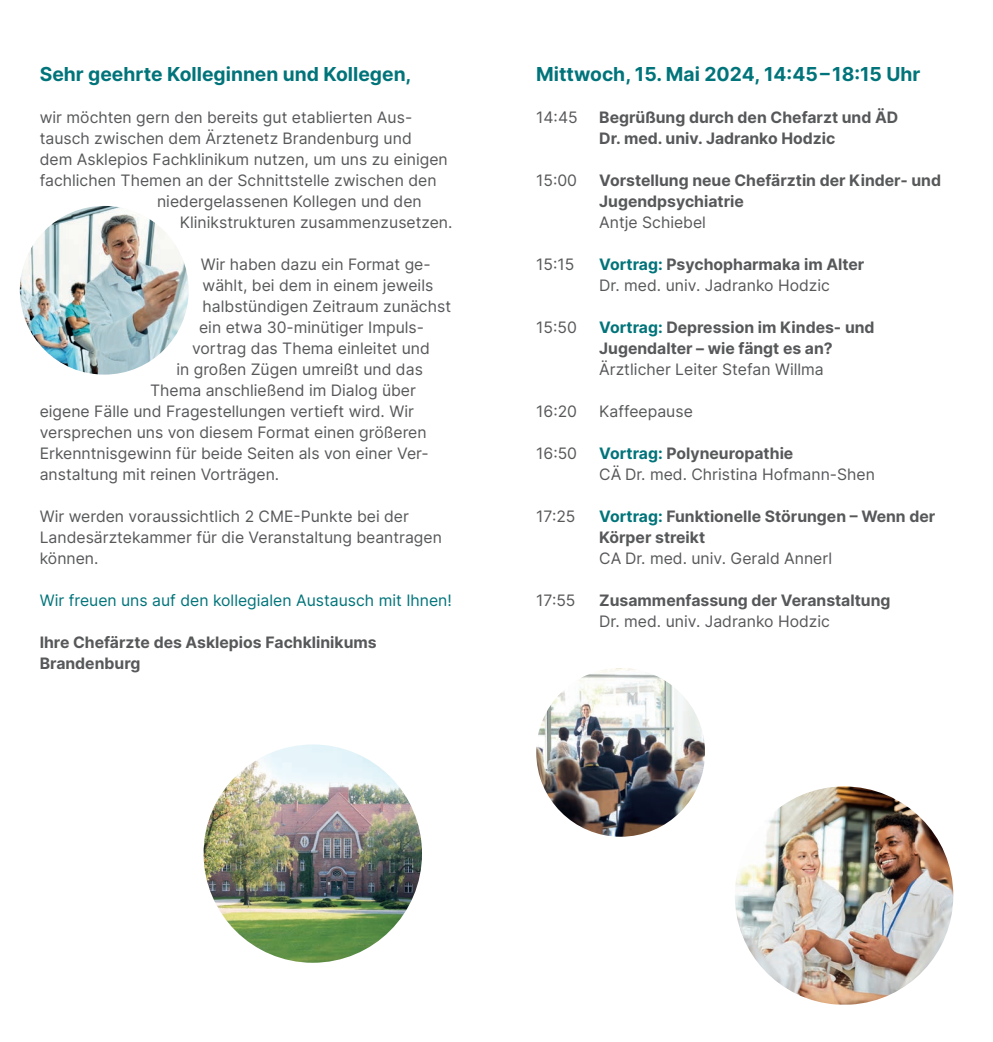
<style>
.page{position:relative;width:993px;height:1042px;background:#fff}
.page>*{position:absolute;margin:0;border:0;box-sizing:border-box;transform-origin:0 0}
.t1{font:700 19.25px "Inter";color:#00747a}
.t2{font:15.75px/21px "Inter";color:#57585a}
.t3{font:700 15.75px/21px "Inter";color:#57585a}
.t4{font:15.75px "Inter";color:#00747a}
.s1{font-weight:700;color:#00747a}
.s2{font-weight:700}
.s3{color:#00747a}
</style>
<div class="page">
<img style="left:734px;top:786px;width:218px;height:218px;border-radius:107px">
<img style="left:536px;top:668px;width:168px;height:169px;border-radius:84px">
<img style="left:20px;top:206px;width:169px;height:169px;border-radius:84px">
<img style="left:203px;top:744px;width:219px;height:219px;border-radius:109px">
<p class="t1" style="left:40px;top:60px;width:373px">Sehr geehrte Kolleginnen und Kollegen,</p>
<p class="t2" style="left:40px;top:106px;width:374px">wir möchten gern den bereits gut etablierten Aus-</p>
<p class="t2" style="left:40px;top:127px;width:373px">tausch zwischen dem Ärztenetz Brandenburg und</p>
<p class="t2" style="left:40px;top:148px;width:409px">dem Asklepios Fachklinikum nutzen, um uns zu einigen</p>
<p class="t2" style="left:40px;top:169px;width:398px">fachlichen Themen an der Schnittstelle zwischen den</p>
<p class="t2" style="left:157px;top:190px;width:266px">niedergelassenen Kollegen und den</p>
<p class="t2" style="left:180px;top:211px;width:274px">Klinikstrukturen zusammenzusetzen.</p>
<p class="t2" style="left:201px;top:253px;width:231px">Wir haben dazu ein Format ge-</p>
<p class="t2" style="left:202px;top:274px;width:232px">wählt, bei dem in einem jeweils</p>
<p class="t2" style="left:202px;top:295px;width:250px">halbstündigen Zeitraum zunächst</p>
<p class="t2" style="left:199px;top:316px;width:226px">ein etwa 30-minütiger Impuls-</p>
<p class="t2" style="left:192px;top:337px;width:239px">vortrag das Thema einleitet und</p>
<p class="t2" style="left:176px;top:358px;width:248px">in großen Zügen umreißt und das</p>
<p class="t2" style="left:150px;top:379px;width:267px">Thema anschließend im Dialog über</p>
<p class="t2" style="left:40px;top:400px;width:375px">eigene Fälle und Fragestellungen vertieft wird. Wir</p>
<p class="t2" style="left:40px;top:421px;width:388px">versprechen uns von diesem Format einen größeren</p>
<p class="t2" style="left:40px;top:442px;width:388px">Erkenntnisgewinn für beide Seiten als von einer Ver-</p>
<p class="t2" style="left:40px;top:463px;width:241px">anstaltung mit reinen Vorträgen.</p>
<p class="t2" style="left:40px;top:505px;width:403px">Wir werden voraussichtlich 2 CME-Punkte bei der<br>Landesärztekammer für die Veranstaltung beantragen können.</p>
<p class="t4" style="left:40px;top:588px;width:413px">Wir freuen uns auf den kollegialen Austausch mit -Ihnen!</p>
<p class="t3" style="left:40px;top:631px;width:338px">Ihre Chefärzte des Asklepios Fachklinikums<br>Brandenburg</p>
<p class="t1" style="left:536px;top:60px;width:385px">Mittwoch, 15. Mai 2024, 14:45– 18:15 Uhr</p>
<p class="t2" style="left:536px;top:106px;width:43px">14:45</p>
<p class="t3" style="left:599px;top:106px;width:300px">Begrüßung durch den Chefarzt und ÄD<br>Dr. med. univ. Jadranko Hodzic</p>
<p class="t2" style="left:536px;top:169px;width:42px">15:00</p>
<p class="t3" style="left:599px;top:169px;width:343px">Vorstellung neue Chefärztin der Kinder- und<br>Jugendpsychiatrie</p>
<p class="t2" style="left:599px;top:211px;width:108px">Antje Schiebel</p>
<p class="t2" style="left:536px;top:253px;width:40px">15:15</p>
<p class="t2" style="left:599px;top:253px;width:266px"><span class="s1">Vortrag:</span> <span class="s2">Psychopharmaka im Alter<br></span>Dr. med. univ. Jadranko Hodzic</p>
<p class="t2" style="left:536px;top:316px;width:42px">15:50</p>
<p class="t3" style="left:599px;top:316px;width:277px"><span class="s3">Vortrag:</span> Depression im Kindes- und<br>Jugendalter – wie fängt es an?</p>
<p class="t2" style="left:599px;top:358px;width:226px">Ärztlicher Leiter Stefan Willma</p>
<p class="t2" style="left:536px;top:400px;width:42px">16:20</p>
<p class="t2" style="left:599px;top:400px;width:95px">Kaffeepause</p>
<p class="t2" style="left:536px;top:442px;width:42px">16:50</p>
<p class="t2" style="left:599px;top:442px;width:277px"><span class="s1">Vortrag:</span> <span class="s2">Polyneuropathie<br></span>CÄ Dr. med. Christina Hofmann-Shen</p>
<p class="t2" style="left:536px;top:505px;width:41px">17:25</p>
<p class="t3" style="left:599px;top:505px;width:337px"><span class="s3">Vortrag:</span> Funktionelle Störungen – Wenn der<br>Körper streikt</p>
<p class="t2" style="left:599px;top:547px;width:234px">CA Dr. med. univ. Gerald Annerl</p>
<p class="t2" style="left:536px;top:589px;width:41px">17:55</p>
<p class="t3" style="left:599px;top:589px;width:292px">Zusammenfassung der Veranstaltung</p>
<p class="t2" style="left:599px;top:610px;width:232px">Dr. med. univ. Jadranko Hodzic</p>
</div>
